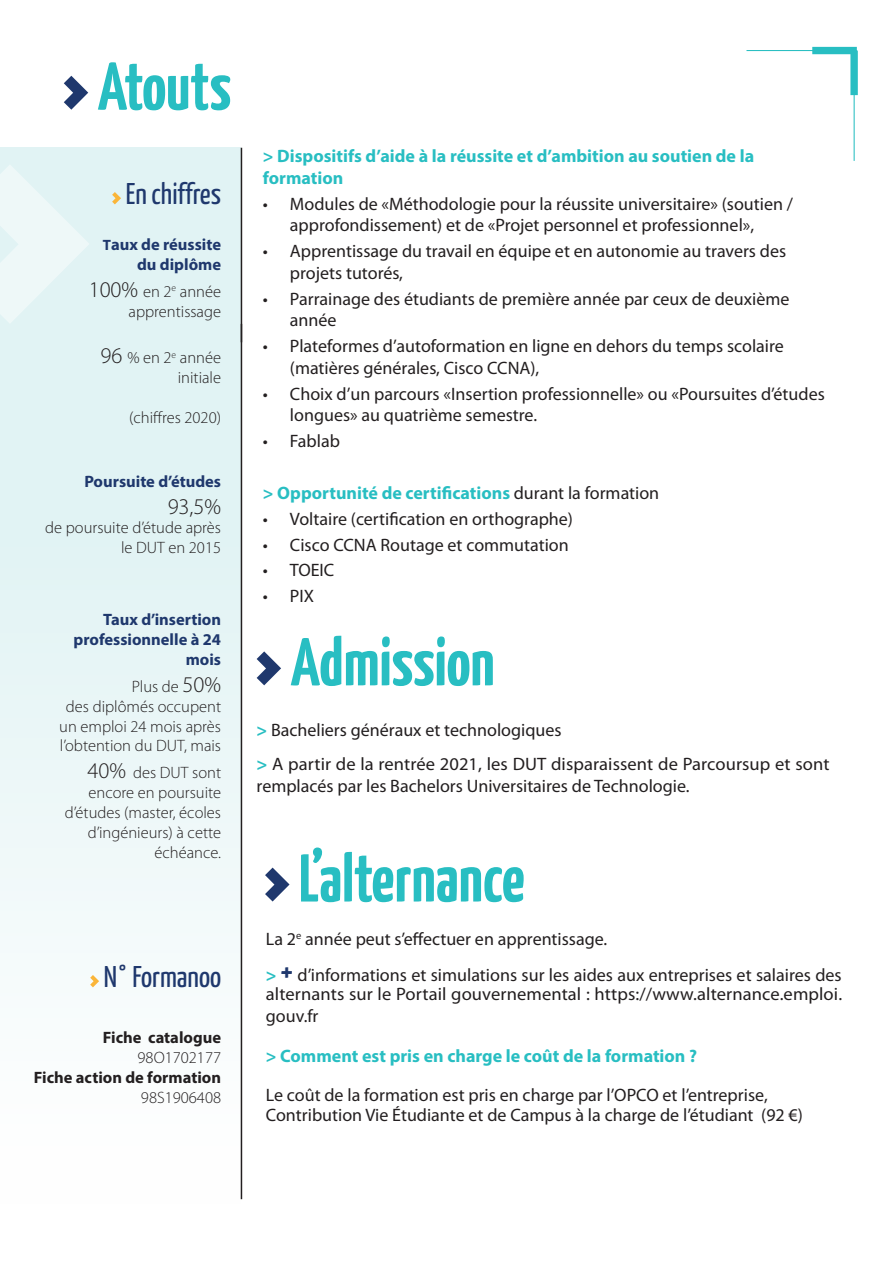
<style>
.page{position:relative;width:893px;height:1263px;background:#fff}
.page>*{position:absolute;margin:0;border:0;box-sizing:border-box;transform-origin:0 0}
.t1{font:700 67.5px "Yanone Kaffeesatz";color:#28bec2}
.t2{font:30px "Yanone Kaffeesatz";color:#1f386d}
.t3{font:300 22.5px "Myriad Pro";color:#231f20}
.t4{font:18px/21.6px "Myriad Pro";color:#231f20}
.t5{font:700 18px/21.6px "Myriad Pro";color:#28bec2}
.t6{font:300 16.5px/19.8px "Myriad Pro";color:#231f20;text-align:right}
.t7{font:700 16.5px/19.8px "Myriad Pro";color:#1f386d;text-align:right}
.t8{font:700 16.5px "Myriad Pro";color:#231f20}
.s1{font-size:15px}
.s2{font-size:22.5px}
.s3{font-weight:400;color:#231f20}
.s4{font-weight:700;color:#28bec2}
.s5{font-family:"Yanone Kaffeesatz";font-weight:700;font-size:30px;color:#1f386d}
</style>
<div class="page">
<div style="left:0;top:148px;width:241px;height:1056px;background:linear-gradient(to bottom,#daf0f1,#fcfdfd)"></div>
<hr style="left:241px;top:148px;width:1px;height:194px;background:#231f20">
<svg style="left:64px;top:76px;width:24px;height:34px"></svg>
<svg style="left:257px;top:651px;width:24px;height:34px"></svg>
<svg style="left:0;top:164px;width:90px;height:160px;background:#e7f5f6"></svg>
<div style="left:850px;top:51px;width:8px;height:44px;background:#28bec2"></div>
<hr style="left:854px;top:51px;width:1px;height:110px;background:#28bec2">
<div style="left:812px;top:47px;width:45px;height:7px;background:#28bec2"></div>
<hr style="left:746px;top:50px;width:111px;height:1px;background:#28bec2">
<svg style="left:112px;top:192px;width:9px;height:12px"></svg>
<hr style="left:241px;top:324px;width:1px;height:875px;background:#231f20">
<svg style="left:90px;top:975px;width:9px;height:12px"></svg>
<svg style="left:265px;top:867px;width:25px;height:34px"></svg>
<p class="t1" style="left:98px;top:45px;width:135px">Atouts</p>
<p class="t2" style="left:126px;top:176px;width:97px">En chiffres</p>
<p class="t7" style="left:103px;top:234px;width:120px"><span class="s1">T</span>aux de réussite du diplôme</p>
<p class="t6" style="left:89px;top:282px;width:134px"><span class="s2">100%</span> en 2<sup>e</sup> année</p>
<p class="t6" style="left:129px;top:302px;width:94px">apprentissage</p>
<p class="t6" style="left:100px;top:348px;width:122px"><span class="s2">96</span> % en 2<sup>e</sup> année</p>
<p class="t6" style="left:178px;top:368px;width:45px">initiale</p>
<p class="t6" style="left:129px;top:408px;width:93px">(chiffres 2020)</p>
<p class="t7" style="left:84px;top:470px;width:138px">Poursuite d’études</p>
<p class="t3" style="left:168px;top:494px;width:55px">93,5%</p>
<p class="t6" style="left:45px;top:518px;width:177px">de poursuite d’étude après le DUT en 2015</p>
<p class="t7" style="left:74px;top:609px;width:149px">Taux d’insertion professionnelle à 24 mois</p>
<p class="t6" style="left:132px;top:677px;width:91px">Plus de <span class="s2">50%</span></p>
<p class="t6" style="left:59px;top:697px;width:163px;text-align:center">des diplômés occupent un emploi 24 mois après l’obtention du DUT, mais</p>
<p class="t6" style="left:65px;top:763px;width:158px"><span class="s2">40%</span> des DUT sont encore en poursuite d’études (master, écoles d’ingénieurs) à cette échéance.</p>
<p class="t2" style="left:104px;top:959px;width:119px">N° Formanoo</p>
<p class="t8" style="left:103px;top:1027px;width:120px">Fiche catalogue</p>
<p class="t6" style="left:138px;top:1048px;width:85px">98O1702177</p>
<p class="t8" style="left:34px;top:1066px;width:189px">Fiche action de formation</p>
<p class="t6" style="left:141px;top:1087px;width:82px">98S1906408</p>
<p class="t5" style="left:263px;top:145px;width:493px">&gt; Dispositifs d’aide à la réussite et d’ambition au soutien de la formation</p>
<p class="t4" style="left:290px;top:193px;width:505px;text-indent:-27px">• Modules de «Méthodologie pour la réussite universitaire» (soutien / approfondissement) et de «Projet personnel et professionnel»,</p>
<p class="t4" style="left:290px;top:241px;width:498px;text-indent:-27px">• Apprentissage du travail en équipe et en autonomie au travers des projets tutorés,</p>
<p class="t4" style="left:290px;top:288px;width:501px;text-indent:-27px">• Parrainage des étudiants de première année par ceux de deuxième année</p>
<p class="t4" style="left:290px;top:336px;width:495px;text-indent:-27px">• Plateformes d’autoformation en ligne en dehors du temps scolaire (matières générales, Cisco CCNA),</p>
<p class="t4" style="left:290px;top:383px;width:536px;text-indent:-27px">• Choix d’un parcours «Insertion professionnelle» ou «Poursuites d’études longues» au quatrième semestre.</p>
<p class="t4" style="left:263px;top:431px;width:79px">• Fablab</p>
<p class="t5" style="left:263px;top:481px;width:398px">&gt; Opportunité de certifications <span class="s3">durant la formation</span></p>
<p class="t4" style="left:263px;top:508px;width:312px">• Voltaire (certification en orthographe)</p>
<p class="t4" style="left:263px;top:534px;width:307px">• Cisco CCNA Routage et commutation</p>
<p class="t4" style="left:263px;top:560px;width:73px">• TOEIC</p>
<p class="t4" style="left:263px;top:586px;width:53px">• PIX</p>
<p class="t1" style="left:291px;top:621px;width:206px">Admission</p>
<p class="t4" style="left:257px;top:719px;width:306px"><span class="s4">&gt;</span> Bacheliers généraux et technologiques</p>
<p class="t4" style="left:257px;top:753px;width:574px"><span class="s4">&gt;</span> A partir de la rentrée 2021, les DUT disparaissent de Parcoursup et sont remplacés par les Bachelors Universitaires de Technologie.</p>
<p class="t1" style="left:299px;top:837px;width:227px">L’alternance</p>
<p class="t4" style="left:266px;top:928px;width:343px">La 2<sup>e</sup> année peut s’effectuer en apprentissage.</p>
<p class="t4" style="left:266px;top:965px;width:578px;line-height:19.5px"><span class="s4">&gt;</span> <span class="s5">+</span> d’informations et simulations sur les aides aux entreprises et salaires des alternants sur le Portail gouvernemental : https://www.alternance.emploi.</p>
<p class="t4" style="left:266px;top:1005px;width:54px">gouv.fr</p>
<p class="t5" style="left:266px;top:1045px;width:433px">&gt; Comment est pris en charge le coût de la formation ?</p>
<p class="t4" style="left:266px;top:1085px;width:503px">Le coût de la formation est pris en charge par l’OPCO et l’entreprise,</p>
<p class="t4" style="left:266px;top:1104px;width:539px">Contribution Vie Étudiante et de Campus à la charge de l’étudiant (92 €)</p>
</div>
